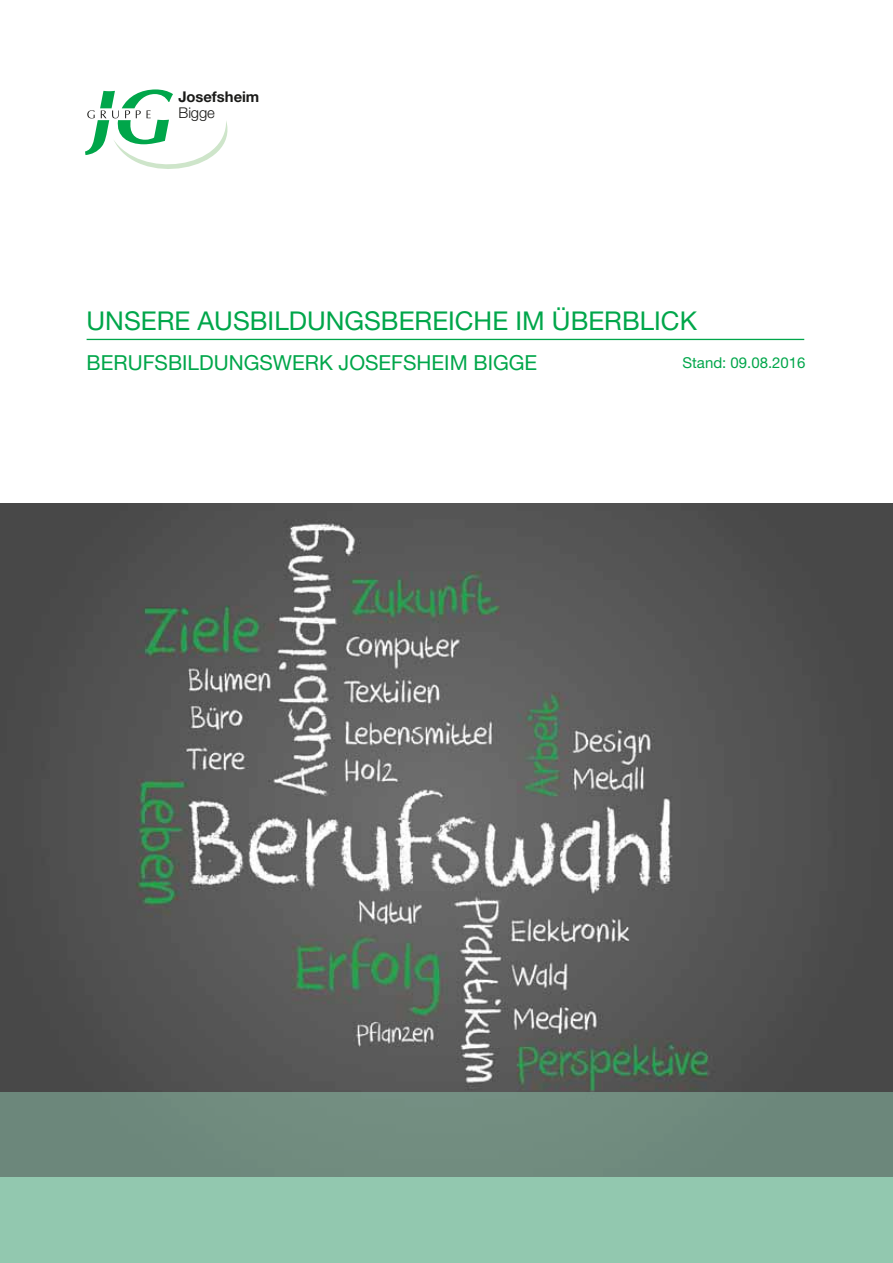
<style>
.page{position:relative;width:893px;height:1263px;background:#fff}
.page>*{position:absolute;margin:0;border:0;box-sizing:border-box;transform-origin:0 0}
.t1{font:25.95px "Helvetica Neue";color:#00a64a}
.t2{font:20.7px "Helvetica Neue";color:#00a64a}
.t3{font:15px "Helvetica Neue";color:#00a64a}
.t4{font:700 14.85px "Helvetica Neue";letter-spacing:-.005em;color:#1a1a18}
.t5{font:300 14.85px "Helvetica Neue";letter-spacing:-.01em;color:#1a1a18}
</style>
<div class="page">
<img style="left:0;top:504px;width:893px;height:589px">
<svg style="left:85px;top:89px;width:143px;height:80px"></svg>
<div style="left:0;top:1178px;width:893px;height:85px;background:#92c8af"></div>
<div style="left:0;top:1093px;width:893px;height:85px;background:#708b7e"></div>
<hr style="left:87px;top:339px;width:717px;height:1px;background:#00a64a">
<p class="t4" style="left:179px;top:88px;width:82px">Josefsheim</p>
<p class="t5" style="left:179px;top:104px;width:38px">Bigge</p>
<p class="t1" style="left:87px;top:306px;width:612px">UNSERE AUSBILDU NGSBEREICHE IM ÜBERBLICK</p>
<p class="t2" style="left:87px;top:350px;width:452px">BERU FSBILDU NGSWERK JOSEFSHEIM BIGGE</p>
<p class="t3" style="left:682px;top:353px;width:125px">STAND: 09.08.2016</p>
</div>
